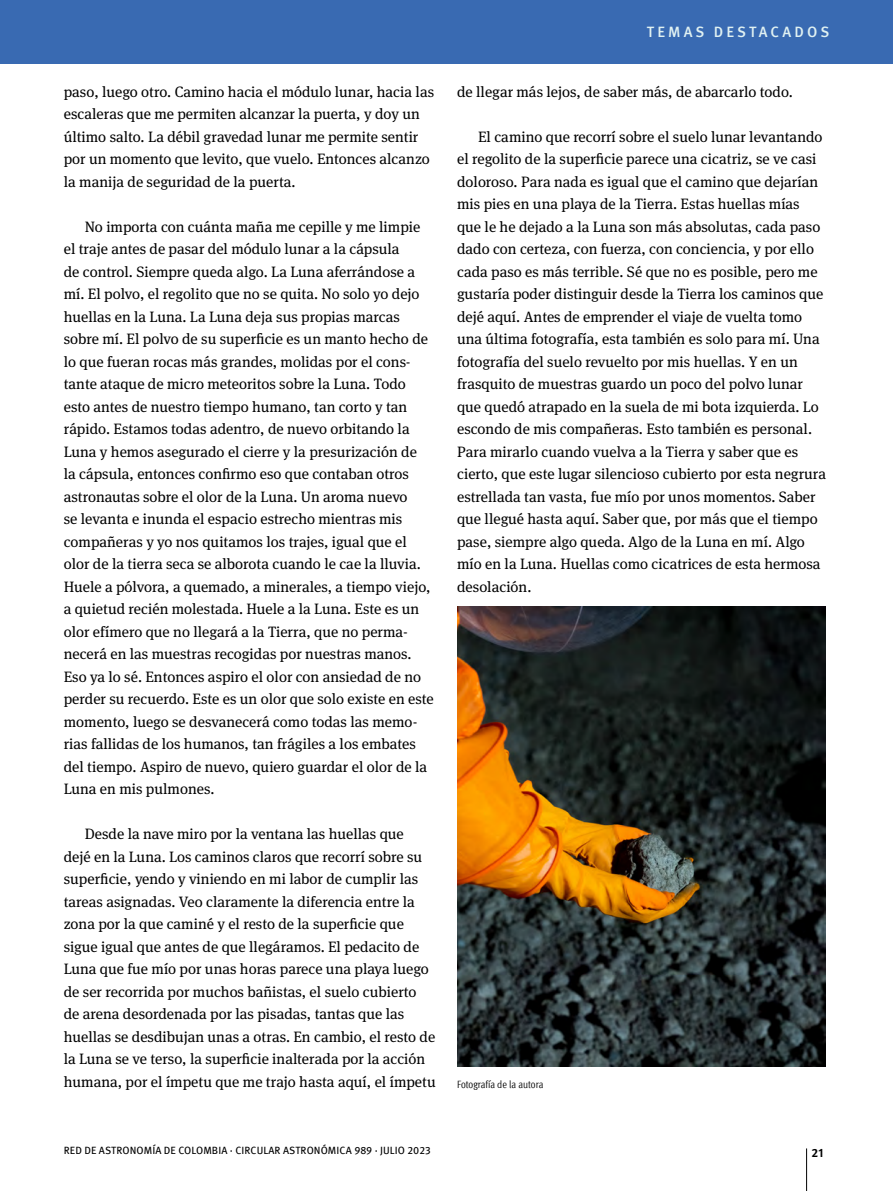
<style>
.page{position:relative;width:893px;height:1191px;background:#fff}
.page>*{position:absolute;margin:0;border:0;box-sizing:border-box;transform-origin:0 0}
.t1{font:15px/22.5px "Meta Serif Pro";color:#000}
.t2{font:500 15px "Meta Pro";letter-spacing:.21em;color:#e0f1f2}
.t3{font:700 12px "Meta Pro";color:#000}
.t4{font:10.5px "Meta Pro";letter-spacing:.01em;color:#000}
.t5{font:condensed 10.5px "Meta Pro";letter-spacing:-.005em;color:#000}
</style>
<div class="page">
<hr style="left:806px;top:1148px;width:1px;height:43px;background:#000">
<div style="left:0;top:0;width:893px;height:64px;background:#396ab2"></div>
<img style="left:457px;top:606px;width:368px;height:460px">
<p class="t1" style="left:64px;top:79px;width:372px">paso, luego otro. Camino hacia el módulo lunar, hacia las escaleras que me permiten alcanzar la puerta, y doy un último salto. La débil gravedad lunar me permite sentir por un momento que levito, que vuelo. Entonces alcanzo la manija de seguridad de la puerta.</p>
<p class="t1" style="left:64px;top:214px;width:371px;text-indent:21px">No importa con cuánta maña me cepille y me limpie el traje antes de pasar del módulo lunar a la cápsula<br>de control. Siempre queda algo. La Luna aferrándose a mí. El polvo, el regolito que no se quita. No solo yo dejo huellas en la Luna. La Luna deja sus propias marcas sobre mí. El polvo de su superficie es un manto hecho de lo que fueran rocas más grandes, molidas por el cons&shy;tante ataque de micro meteoritos sobre la Luna. Todo esto antes de nuestro tiempo humano, tan corto y tan rápido. Estamos todas adentro, de nuevo orbitando la Luna y hemos asegurado el cierre y la presurización de<br>la cápsula, entonces confirmo eso que contaban otros astronautas sobre el olor de la Luna. Un aroma nuevo<br>se levanta e inunda el espacio estrecho mientras mis compañeras y yo nos quitamos los trajes, igual que el olor de la tierra seca se alborota cuando le cae la lluvia.<br>Huele a pólvora, a quemado, a minerales, a tiempo viejo, a quietud recién molestada. Huele a la Luna. Este es un olor efímero que no llegará a la Tierra, que no perma&shy;necerá en las muestras recogidas por nuestras manos.<br>Eso ya lo sé. Entonces aspiro el olor con ansiedad de no perder su recuerdo. Este es un olor que solo existe en este momento, luego se desvanecerá como todas las memo&shy;rias fallidas de los humanos, tan frágiles a los embates del tiempo. Aspiro de nuevo, quiero guardar el olor de la Luna en mis pulmones.</p>
<p class="t1" style="left:64px;top:822px;width:373px;text-indent:21px">Desde la nave miro por la ventana las huellas que<br>dejé en la Luna. Los caminos claros que recorrí sobre su superficie, yendo y viniendo en mi labor de cumplir las tareas asignadas. Veo claramente la diferencia entre la zona por la que caminé y el resto de la superficie que sigue igual que antes de que llegáramos. El pedacito de Luna que fue mío por unas horas parece una playa luego de ser recorrida por muchos bañistas, el suelo cubierto de arena desordenada por las pisadas, tantas que las huellas se desdibujan unas a otras. En cambio, el resto de la Luna se ve terso, la superficie inalterada por la acción humana, por el ímpetu que me trajo hasta aquí, el ímpetu</p>
<p class="t2" style="left:647px;top:21px;width:184px">TEMAS DESTACADOS</p>
<p class="t1" style="left:457px;top:79px;width:337px">de llegar más lejos, de saber más, de abarcarlo todo.</p>
<p class="t1" style="left:457px;top:124px;width:371px;text-indent:21px">El camino que recorrí sobre el suelo lunar levantando el regolito de la superficie parece una cicatriz, se ve casi doloroso. Para nada es igual que el camino que dejarían mis pies en una playa de la Tierra. Estas huellas mías que le he dejado a la Luna son más absolutas, cada paso dado con certeza, con fuerza, con conciencia, y por ello cada paso es más terrible. Sé que no es posible, pero me gustaría poder distinguir desde la Tierra los caminos que dejé aquí. Antes de emprender el viaje de vuelta tomo una última fotografía, esta también es solo para mí. Una fotografía del suelo revuelto por mis huellas. Y en un frasquito de muestras guardo un poco del polvo lunar que quedó atrapado en la suela de mi bota izquierda. Lo escondo de mis compañeras. Esto también es personal.<br>Para mirarlo cuando vuelva a la Tierra y saber que es cierto, que este lugar silencioso cubierto por esta negrura estrellada tan vasta, fue mío por unos momentos. Saber que llegué hasta aquí. Saber que, por más que el tiempo pase, siempre algo queda. Algo de la Luna en mí. Algo mío en la Luna. Huellas como cicatrices de esta hermosa desolación.</p>
<p class="t5" style="left:457px;top:1076px;width:88px">Fotografía de la autora</p>
<p class="t4" style="left:64px;top:1142px;width:368px">RED DE ASTRONOMÍA DE COLOMBIA · CIRCULAR ASTRONÓMICA 989 · JULIO 2023</p>
<p class="t3" style="left:811px;top:1143px;width:13px">21</p>
</div>
